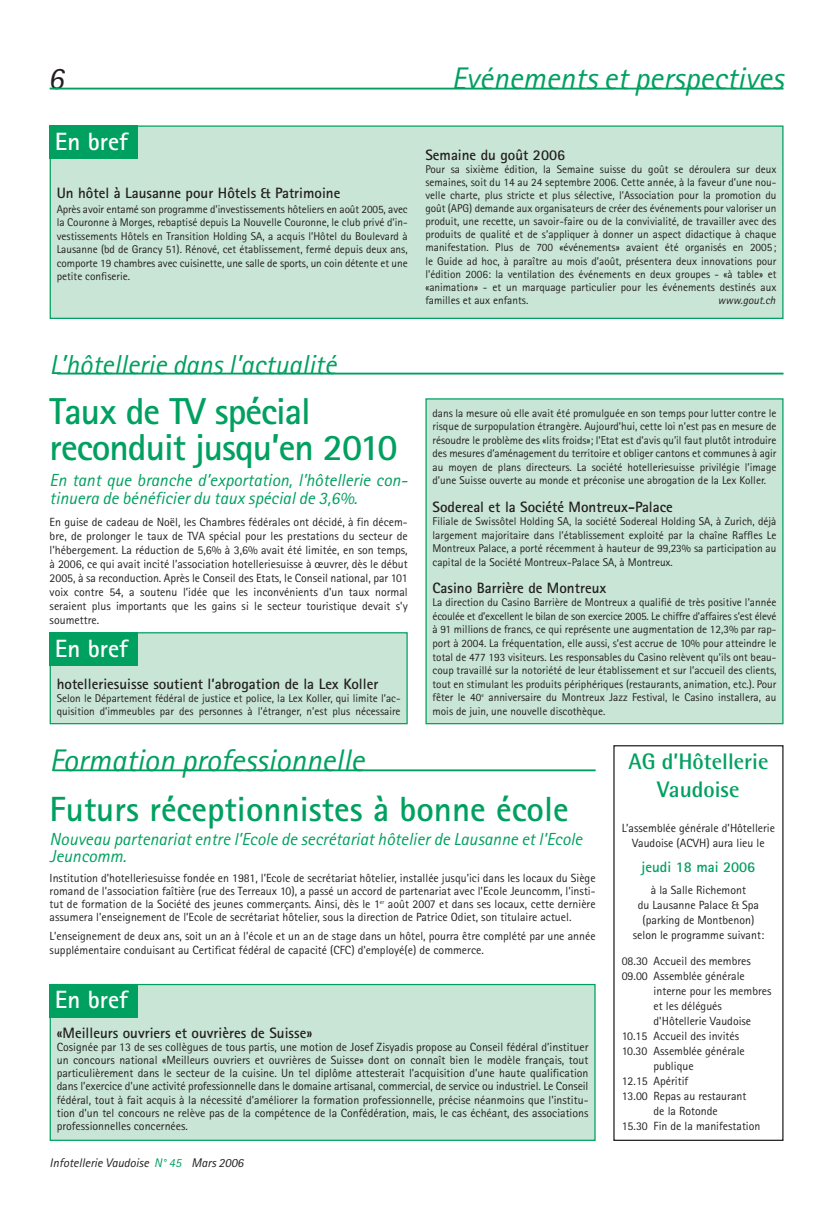
<style>
.page{position:relative;width:833px;height:1205px;background:#fff}
.page>*{position:absolute;margin:0;border:0;box-sizing:border-box;transform-origin:0 0}
.t1{font:700 37.5px/36px "Rotis Sans Serif";letter-spacing:-.025em;color:#00a060}
.t2{font:700 35px "Rotis Sans Serif";color:#00a060}
.t3{font:italic 31.25px "Rotis Sans Serif";color:#00a060}
.t4{font:italic 31.25px "Rotis Sans Serif";color:#231f1f}
.t5{font:italic 27.5px "Rotis Sans Serif";color:#00a060}
.t6{font:700 25px "Rotis Sans Serif";color:#fff}
.t7{font:700 22.5px/27.8px "Rotis Semi Sans";color:#00a060;text-align:center}
.t8{font:italic 17.5px/18.5px "Rotis Sans Serif";color:#00a060}
.t9{font:700 15px "Rotis Sans Serif";color:#231f1f}
.t10{font:700 15px "Rotis Sans Serif";color:#00a060}
.t11{font:italic 12.5px "Rotis Sans Serif";color:#231f1f}
.t12{font:11.88px/13.1px "Rotis Sans Serif";color:#231f1f;text-align:justify}
.t13{font:11.25px/13.5px "Rotis Sans Serif";color:#231f1f;text-align:justify}
.t14{font:italic 11.25px "Rotis Sans Serif";color:#231f1f}
.s1{color:#00a060}
</style>
<div class="page">
<div style="left:50px;top:633px;width:357px;height:91px;background:#c9e5d6"></div>
<div style="left:50px;top:632px;width:357px;height:92px;border:1px solid #00a060"></div>
<div style="left:426px;top:399px;width:356px;height:325px;background:#c9e5d6"></div>
<div style="left:425px;top:398px;width:358px;height:326px;border:1px solid #00a060"></div>
<div style="left:50px;top:632px;width:88px;height:34px;background:#00a060"></div>
<hr style="left:57px;top:373px;width:726px;height:2px;background:#00a060">
<hr style="left:50px;top:88px;width:733px;height:2px;background:#00a060">
<hr style="left:53px;top:769px;width:542px;height:2px;background:#00a060">
<div style="left:50px;top:985px;width:545px;height:155px;background:#c9e5d6"></div>
<div style="left:50px;top:984px;width:545px;height:157px;border:1px solid #00a060"></div>
<div style="left:50px;top:984px;width:88px;height:34px;background:#00a060"></div>
<div style="left:50px;top:126px;width:732px;height:192px;background:#c9e5d6"></div>
<div style="left:50px;top:125px;width:733px;height:194px;border:1px solid #00a060"></div>
<div style="left:50px;top:125px;width:88px;height:34px;background:#00a060"></div>
<div style="left:613px;top:745px;width:170px;height:396px;border:1px solid #231f1f"></div>
<h3 class="t4" style="left:48px;top:67px;width:17px">6</h3>
<h3 class="t6" style="left:55px;top:133px;width:75px">En bref</h3>
<h3 class="t9" style="left:57px;top:187px;width:285px">Un hôtel à Lausanne pour Hôtels &amp; Patrimoine</h3>
<p class="t13" style="left:57px;top:203px;width:352px">Après avoir entamé son programme d’investissements hôteliers en août 2005, avec la Couronne à Morges, rebaptisé depuis La Nouvelle Couronne, le club privé d’in&shy;vestissements Hôtels en Transition Holding SA, a acquis l’Hôtel du Boulevard à Lausanne (bd de Grancy 51). Rénové, cet établissement, fermé depuis deux ans, comporte 19 chambres avec cuisinette, une salle de sports, un coin détente et une petite confiserie.</p>
<h3 class="t3" style="left:451px;top:67px;width:333px">Evénements et perspectives</h3>
<h3 class="t9" style="left:425px;top:149px;width:141px">Semaine du goût 2006</h3>
<p class="t13" style="left:425px;top:164px;width:352px;line-height:13.1px">Pour sa sixième édition, la Semaine suisse du goût se déroulera sur deux semaines, soit du 14 au 24 septembre 2006. Cette année, à la faveur d’une nou&shy;velle charte, plus stricte et plus sélective, l’Association pour la promotion du goût (APG) demande aux organisateurs de créer des événements pour valoriser un produit, une recette, un savoir-faire ou de la convivialité, de travailler avec des produits de qualité et de s’appliquer à donner un aspect didactique à chaque manifestation. Plus de 700 «événements» avaient été organisés en 2005; le Guide ad hoc, à paraître au mois d’août, présentera deux innovations pour l’édition 2006: la ventilation des événements en deux groupes - «à table» et «animation» - et un marquage particulier pour les événements destinés aux familles et aux enfants.</p>
<p class="t14" style="left:717px;top:296px;width:59px">www.gout.ch</p>
<h3 class="t5" style="left:50px;top:355px;width:288px">L’hôtellerie dans l’actualité</h3>
<h1 class="t1" style="left:50px;top:397px;width:349px">Taux de TV spécial reconduit jusqu’en 2010</h1>
<h3 class="t8" style="left:50px;top:472px;width:359px">En tant que branche d’exportation, l’hôtellerie con&shy;tinuera de bénéficier du taux spécial de 3,6%.</h3>
<p class="t12" style="left:50px;top:516px;width:359px;line-height:14.1px">En guise de cadeau de Noël, les Chambres fédérales ont décidé, à fin décem&shy;bre, de prolonger le taux de TVA spécial pour les prestations du secteur de l’hébergement. La réduction de 5,6% à 3,6% avait été limitée, en son temps, à 2006, ce qui avait incité l’association hotelleriesuisse à œuvrer, dès le début 2005, à sa reconduction. Après le Conseil des Etats, le Conseil national, par 101 voix contre 54, a soutenu l’idée que les inconvénients d’un taux normal seraient plus importants que les gains si le secteur touristique devait s’y soumettre.</p>
<h3 class="t6" style="left:55px;top:639px;width:75px">En bref</h3>
<h3 class="t9" style="left:57px;top:678px;width:323px">hotelleriesuisse soutient l’abrogation de la Lex Koller</h3>
<p class="t13" style="left:57px;top:692px;width:345px;line-height:13.1px">Selon le Département fédéral de justice et police, la Lex Koller, qui limite l’ac&shy;quisition d’immeubles par des personnes à l’étranger, n’est plus nécessaire</p>
<p class="t13" style="left:432px;top:407px;width:345px">dans la mesure où elle avait été promulguée en son temps pour lutter contre le risque de surpopulation étrangère. Aujourd’hui, cette loi n’est pas en mesure de résoudre le problème des «lits froids»; l’Etat est d’avis qu’il faut plutôt introduire des mesures d’aménagement du territoire et obliger cantons et communes à agir au moyen de plans directeurs. La société hotelleriesuisse privilégie l’image d’une Suisse ouverte au monde et préconise une abrogation de la Lex Koller.</p>
<h3 class="t9" style="left:432px;top:501px;width:242px">Sodereal et la Société Montreux-Palace</h3>
<p class="t13" style="left:432px;top:516px;width:345px">Filiale de Swissôtel Holding SA, la société Sodereal Holding SA, à Zurich, déjà largement majoritaire dans l’établissement exploité par la chaîne Raffles Le Montreux Palace, a porté récemment à hauteur de 99,23% sa participation au capital de la Société Montreux-Palace SA, à Montreux.</p>
<h3 class="t9" style="left:432px;top:582px;width:175px">Casino Barrière de Montreux</h3>
<p class="t13" style="left:432px;top:597px;width:345px">La direction du Casino Barrière de Montreux a qualifié de très positive l’année écoulée et d’excellent le bilan de son exercice 2005. Le chiffre d’affaires s’est élevé à 91 millions de francs, ce qui représente une augmentation de 12,3% par rap&shy;port à 2004. La fréquentation, elle aussi, s’est accrue de 10% pour atteindre le total de 477 193 visiteurs. Les responsables du Casino relèvent qu’ils ont beau&shy;coup travaillé sur la notoriété de leur établissement et sur l’accueil des clients, tout en stimulant les produits périphériques (restaurants, animation, etc.). Pour fêter le 40<sup>e</sup> anniversaire du Montreux Jazz Festival, le Casino installera, au mois de juin, une nouvelle discothèque.</p>
<h3 class="t3" style="left:50px;top:749px;width:316px">Formation professionnelle</h3>
<h2 class="t2" style="left:50px;top:797px;width:520px">Futurs réceptionnistes à bonne école</h2>
<h3 class="t8" style="left:50px;top:832px;width:534px;line-height:17.5px">Nouveau partenariat entre l’Ecole de secrétariat hôtelier de Lausanne et l’Ecole<br>Jeuncomm.</h3>
<p class="t12" style="left:50px;top:872px;width:547px">Institution d’hotelleriesuisse fondée en 1981, l’Ecole de secrétariat hôtelier, installée jusqu’ici dans les locaux du Siège romand de l’association faîtière (rue des Terreaux 10), a passé un accord de partenariat avec l’Ecole Jeuncomm, l’insti&shy;tut de formation de la Société des jeunes commerçants. Ainsi, dès le 1<sup>er</sup> août 2007 et dans ses locaux, cette dernière assumera l’enseignement de l’Ecole de secrétariat hôtelier, sous la direction de Patrice Odiet, son titulaire actuel.</p>
<p class="t12" style="left:50px;top:931px;width:547px">L’enseignement de deux ans, soit un an à l’école et un an de stage dans un hôtel, pourra être complété par une année supplémentaire conduisant au Certificat fédéral de capacité (CFC) d’employé(e) de commerce.</p>
<h3 class="t6" style="left:55px;top:991px;width:75px">En bref</h3>
<h3 class="t9" style="left:57px;top:1028px;width:257px">«Meilleurs ouvriers et ouvrières de Suisse»</h3>
<p class="t12" style="left:57px;top:1042px;width:533px">Cosignée par 13 de ses collègues de tous partis, une motion de Josef Zisyadis propose au Conseil fédéral d’instituer un concours national «Meilleurs ouvriers et ouvrières de Suisse» dont on connaît bien le modèle français, tout particulièrement dans le secteur de la cuisine. Un tel diplôme attesterait l’acquisition d’une haute qualification dans l’exercice d’une activité professionnelle dans le domaine artisanal, commercial, de service ou industriel. Le Conseil fédéral, tout à fait acquis à la nécessité d’améliorer la formation professionnelle, précise néanmoins que l’institu&shy;tion d’un tel concours ne relève pas de la compétence de la Confédération, mais, le cas échéant, des associations professionnelles concernées.</p>
<p class="t11" style="left:50px;top:1159px;width:195px">Infotellerie Vaudoise <span class="s1">N° 45</span> Mars 2006</p>
<h3 class="t7" style="left:628px;top:750px;width:142px">AG d’Hôtellerie<br>Vaudoise</h3>
<p class="t12" style="left:621px;top:822px;width:155px;line-height:15px;text-align:center">L’assemblée générale d’Hôtellerie<br>Vaudoise (ACVH) aura lieu le</p>
<h3 class="t10" style="left:641px;top:861px;width:115px">jeudi 18 mai 2006</h3>
<p class="t12" style="left:632px;top:884px;width:133px;line-height:15px;text-align:center">à la Salle Richemont<br>du Lausanne Palace &amp; Spa (parking de Montbenon) selon le programme suivant:</p>
<p class="t12" style="left:621px;top:956px;width:131px">08.30 Accueil des membres</p>
<p class="t12" style="left:621px;top:971px;width:125px">09.00 Assemblée générale</p>
<p class="t12" style="left:653px;top:986px;width:119px">interne pour les membres</p>
<p class="t12" style="left:653px;top:1001px;width:70px">et les délégués</p>
<p class="t12" style="left:653px;top:1016px;width:99px">d’Hôtellerie Vaudoise</p>
<p class="t12" style="left:621px;top:1031px;width:119px">10.15 Accueil des invités</p>
<p class="t12" style="left:621px;top:1046px;width:125px">10.30 Assemblée générale</p>
<p class="t12" style="left:653px;top:1061px;width:42px">publique</p>
<p class="t12" style="left:621px;top:1076px;width:68px">12.15 Apéritif</p>
<p class="t12" style="left:621px;top:1091px;width:126px">13.00 Repas au restaurant</p>
<p class="t12" style="left:653px;top:1106px;width:66px">de la Rotonde</p>
<p class="t12" style="left:621px;top:1121px;width:140px">15.30 Fin de la manifestation</p>
</div>
